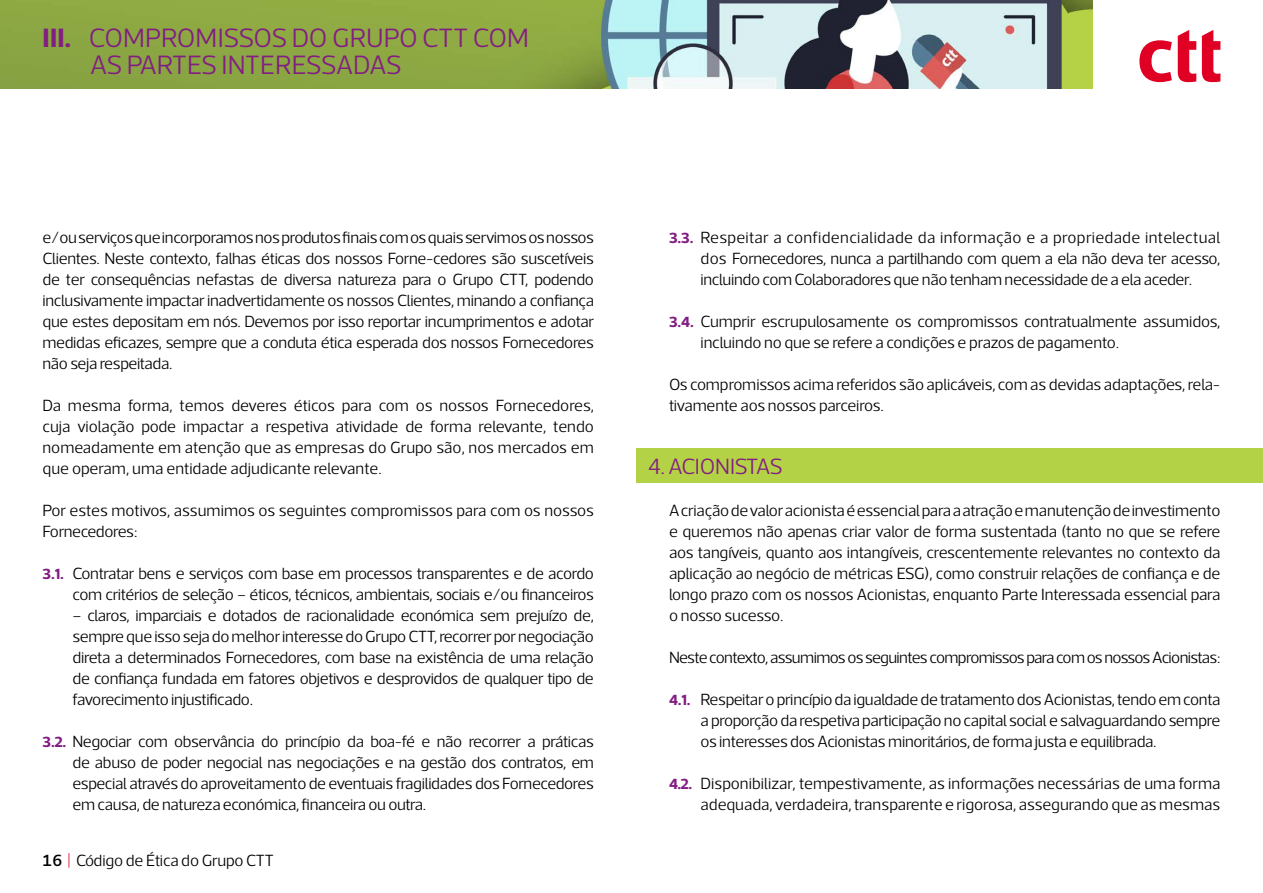
<style>
.page{position:relative;width:1263px;height:893px;background:#fff}
.page>*{position:absolute;margin:0;border:0;box-sizing:border-box;transform-origin:0 0}
.t1{font:300 27px/27px "Acto CTT";letter-spacing:-.015em;color:#821e82}
.t2{font:300 22.5px "Acto CTT";letter-spacing:-.02em;color:#821e82}
.t3{font:300 16.5px/21px "Acto CTT";letter-spacing:-.02em;color:#000;text-align:justify}
.t4{font:300 16.5px/21px "Acto CTT";color:#000}
.t5{font:300 16.5px "Acto CTT";letter-spacing:-.04em;color:#000}
.t6{font:700 15px "Acto CTT";color:#821e82}
.s1{font-weight:700}
.s2{font-weight:700;font-size:15px;color:#821e82}
.s3{font-weight:500}
.s4{color:#df0024}
</style>
<div class="page">
<img style="left:0;top:0;width:1092px;height:89px">
<svg style="left:1139px;top:40px;width:33px;height:42px"></svg>
<svg style="left:1178px;top:30px;width:18px;height:52px"></svg>
<svg style="left:1202px;top:30px;width:18px;height:52px"></svg>
<div style="left:637px;top:448px;width:626px;height:34px;background:#b4d246"></div>
<h1 class="t1" style="left:90px;top:24px;width:440px;text-indent:-48px"><span class="s1">III.</span> COMPROMISSOS DO GRUPO CTT COM<br>AS PARTES INTERESSADAS</h1>
<p class="t3" style="left:43px;top:227px;width:553px">e/ou serviços que incorporamos nos produtos finais com os quais servimos os nossos Clientes. Neste contexto, falhas éticas dos nossos Forne-cedores são suscetíveis de ter consequências nefastas de diversa natureza para o Grupo CTT, podendo inclusivamente impactar inadvertidamente os nossos Clientes, minando a confiança que estes depositam em nós. Devemos por isso reportar incumprimentos e adotar medidas eficazes, sempre que a conduta ética esperada dos nossos Fornecedores não seja respeitada.</p>
<p class="t3" style="left:43px;top:395px;width:553px">Da mesma forma, temos deveres éticos para com os nossos Fornecedores, cuja violação pode impactar a respetiva atividade de forma relevante, tendo nomeadamente em atenção que as empresas do Grupo são, nos mercados em que operam, uma entidade adjudicante relevante.</p>
<p class="t3" style="left:43px;top:500px;width:553px">Por estes motivos, assumimos os seguintes compromissos para com os nossos<br>Fornecedores:</p>
<p class="t3" style="left:73px;top:563px;width:523px">Contratar bens e serviços com base em processos transparentes e de acordo com critérios de seleção – éticos, técnicos, ambientais, sociais e/ou financeiros</p>
<p class="t3" style="left:73px;top:605px;width:523px">– claros, imparciais e dotados de racionalidade económica sem prejuízo de, sempre que isso seja do melhor interesse do Grupo CTT, recorrer por negociação direta a determinados Fornecedores, com base na existência de uma relação de confiança fundada em fatores objetivos e desprovidos de qualquer tipo de favorecimento injustificado.</p>
<p class="t3" style="left:73px;top:731px;width:523px;text-indent:-30px"><span class="s2">3.2.</span> Negociar com observância do princípio da boa-fé e não recorrer a práticas de abuso de poder negocial nas negociações e na gestão dos contratos, em especial através do aproveitamento de eventuais fragilidades dos Fornecedores em causa, de natureza económica, financeira ou outra.</p>
<p class="t6" style="left:43px;top:565px;width:23px">3.1.</p>
<p class="t3" style="left:43px;top:850px;width:233px"><span class="s3">16</span> <span class="s4">|</span> Código de Ética do Grupo CTT</p>
<p class="t3" style="left:700px;top:227px;width:521px;text-indent:-31px"><span class="s2">3.3.</span> Respeitar a confidencialidade da informação e a propriedade intelectual dos Fornecedores, nunca a partilhando com quem a ela não deva ter acesso, incluindo com Colaboradores que não tenham necessidade de a ela aceder.</p>
<p class="t3" style="left:700px;top:311px;width:521px;text-indent:-31px"><span class="s2">3.4.</span> Cumprir escrupulosamente os compromissos contratualmente assumidos, incluindo no que se refere a condições e prazos de pagamento.</p>
<p class="t3" style="left:669px;top:374px;width:553px">Os compromissos acima referidos são aplicáveis, com as devidas adaptações, rela&shy;tivamente aos nossos parceiros.</p>
<h2 class="t2" style="left:648px;top:454px;width:136px">4. ACIONISTAS</h2>
<p class="t3" style="left:669px;top:500px;width:553px">A criação de valor acionista é essencial para a atração e manutenção de investimento e queremos não apenas criar valor de forma sustentada (tanto no que se refere aos tangíveis, quanto aos intangíveis, crescentemente relevantes no contexto da aplicação ao negócio de métricas ESG), como construir relações de confiança e de longo prazo com os nossos Acionistas, enquanto Parte Interessada essencial para o nosso sucesso.</p>
<p class="t5" style="left:669px;top:648px;width:553px">Neste contexto, assumimos os seguintes compromissos para com os nossos Acionistas:</p>
<p class="t3" style="left:700px;top:689px;width:521px">Respeitar o princípio da igualdade de tratamento dos Acionistas, tendo em conta a proporção da respetiva participação no capital social e salvaguardando sempre os interesses dos Acionistas minoritários, de forma justa e equilibrada.</p>
<p class="t4" style="left:700px;top:773px;width:521px">Disponibilizar, tempestivamente, as informações necessárias de uma forma adequada, verdadeira, transparente e rigorosa, assegurando que as mesmas</p>
<p class="t6" style="left:669px;top:691px;width:23px">4.1.</p>
<p class="t6" style="left:669px;top:775px;width:25px">4.2.</p>
</div>
